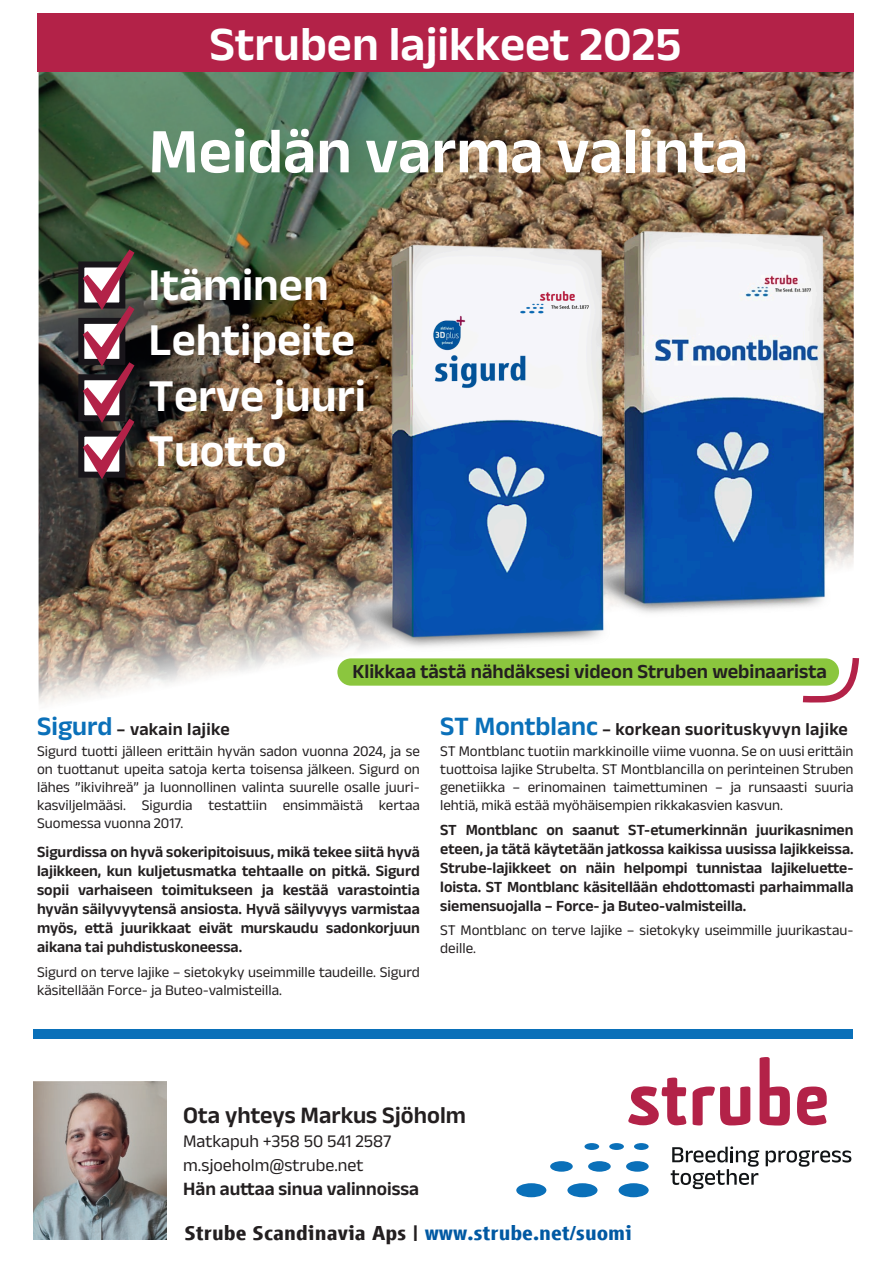
<style>
.page{position:relative;width:893px;height:1263px;background:#fff}
.page>*{position:absolute;margin:0;border:0;box-sizing:border-box;transform-origin:0 0}
.t1{font:600 64.35px "Anek Latin";color:#fff}
.t2{font:600 48.3px "Anek Latin";color:#fff}
.t3{font:600 46.35px/55.5px "Anek Latin";color:#fff}
.t4{font:600 24px "Anek Latin";color:#231f20}
.t5{font:700 20.85px "Vialog LT Com";color:#231f20;scale:1.04 1}
.t6{font:600 20.25px "Anek Latin";color:#231f20}
.t7{font:600 19.2px "Anek Latin";color:#231f20}
.t8{font:600 18px "Anek Latin";letter-spacing:.02em;color:#231f20}
.t9{font:18px/24px "Anek Latin";color:#231f20}
.t10{font:600 15.75px/18.9px "Anek Latin";color:#231f20;text-align:justify}
.t11{font:15px/18px "Anek Latin";color:#231f20;text-align:justify}
.s1{font-size:27px;color:#0a70b9}
.s2{color:#0159a3}
</style>
<div class="page">
<img style="left:39px;top:72px;width:815px;height:632px">
<div style="left:37px;top:13px;width:817px;height:59px;background:#b32248"></div>
<svg style="left:78px;top:261px;width:5px;height:47px"></svg>
<svg style="left:78px;top:318px;width:5px;height:47px"></svg>
<div style="left:78px;top:374px;width:47px;height:47px;background:#18151a"></div>
<svg style="left:78px;top:431px;width:5px;height:47px"></svg>
<svg style="left:83px;top:250px;width:51px;height:229px"></svg>
<img style="left:557px;top:215px;width:291px;height:408px">
<img style="left:322px;top:228px;width:306px;height:431px">
<div style="left:34px;top:1029px;width:819px;height:9px;background:#0a70b9"></div>
<div style="left:619px;top:1183px;width:30px;height:14px;background:#0a70b9;border-radius:50%"></div>
<div style="left:567px;top:1183px;width:30px;height:14px;background:#0a70b9;border-radius:50%"></div>
<div style="left:516px;top:1183px;width:30px;height:14px;background:#0a70b9;border-radius:50%"></div>
<div style="left:626px;top:1161px;width:23px;height:11px;background:#0a70b9;border-radius:50%"></div>
<div style="left:588px;top:1161px;width:23px;height:11px;background:#0a70b9;border-radius:50%"></div>
<div style="left:550px;top:1161px;width:23px;height:11px;background:#0a70b9;border-radius:50%"></div>
<div style="left:634px;top:1143px;width:15px;height:7px;background:#0a70b9;border-radius:50%"></div>
<div style="left:609px;top:1143px;width:15px;height:7px;background:#0a70b9;border-radius:50%"></div>
<div style="left:584px;top:1143px;width:15px;height:7px;background:#0a70b9;border-radius:50%"></div>
<svg style="left:797px;top:1086px;width:30px;height:39px"></svg>
<svg style="left:628px;top:1077px;width:58px;height:48px"></svg>
<svg style="left:693px;top:1086px;width:57px;height:39px"></svg>
<svg style="left:760px;top:1057px;width:30px;height:68px"></svg>
<svg style="left:766px;top:1150px;width:85px;height:17px"></svg>
<svg style="left:671px;top:1146px;width:88px;height:43px"></svg>
<img style="left:34px;top:1081px;width:133px;height:158px">
<svg style="left:803px;top:658px;width:56px;height:44px"></svg>
<div style="left:337px;top:658px;width:502px;height:28px;background:#8bc63e;border-radius:14px"></div>
<p class="t2" style="left:209px;top:11px;width:474px">Struben lajikkeet 2025</p>
<p class="t1" style="left:149px;top:108px;width:601px">Meidän varma valinta</p>
<p class="t3" style="left:149px;top:254px;width:219px">Itäminen<br>Lehtipeite<br>Terve juuri<br>Tuotto</p>
<p class="t6" style="left:352px;top:658px;width:476px">Klikkaa tästä nähdäksesi videon Struben webinaarista</p>
<p class="t8" style="left:37px;top:717px;width:194px"><span class="s1">Sigurd</span> – vakain lajike</p>
<p class="t11" style="left:37px;top:742px;width:384px">Sigurd tuotti jälleen erittäin hyvän sadon vuonna 2024, ja se on tuottanut upeita satoja kerta toisensa jälkeen. Sigurd on lähes ”ikivihreä” ja luonnollinen valinta suurelle osalle juuri&shy;kasviljelmääsi. Sigurdia testattiin ensimmäistä kertaa Suomessa vuonna 2017.</p>
<p class="t10" style="left:37px;top:842px;width:384px">Sigurdissa on hyvä sokeripitoisuus, mikä tekee siitä hyvä lajikkeen, kun kuljetusmatka tehtaalle on pitkä. Sigurd sopii varhaiseen toimitukseen ja kestää varastointia hyvän säilyvyytensä ansiosta. Hyvä säilyvyys varmistaa myös, että juurikkaat eivät murskaudu sadonkorjuun aikana tai puhdistuskoneessa.</p>
<p class="t11" style="left:37px;top:962px;width:384px">Sigurd on terve lajike – sietokyky useimmille taudeille. Sigurd käsitellään Force- ja Buteo-valmisteilla.</p>
<p class="t8" style="left:440px;top:717px;width:409px"><span class="s1">ST Montblanc</span> – korkean suorituskyvyn lajike</p>
<p class="t11" style="left:440px;top:742px;width:415px">ST Montblanc tuotiin markkinoille viime vuonna. Se on uusi erittäin tuottoisa lajike Strubelta. ST Montblancilla on perinteinen Struben genetiikka – erinomainen taimettuminen – ja runsaasti suuria lehtiä, mikä estää myöhäisempien rikkakasvien kasvun.</p>
<p class="t10" style="left:440px;top:820px;width:415px">ST Montblanc on saanut ST-etumerkinnän juurikasnimen eteen, ja tätä käytetään jatkossa kaikissa uusissa lajikkeissa.<br>Strube-lajikkeet on näin helpompi tunnistaa lajikeluette&shy;loista. ST Montblanc käsitellään ehdottomasti parhaimmalla siemensuojalla – Force- ja Buteo-valmisteilla.</p>
<p class="t11" style="left:440px;top:920px;width:415px">ST Montblanc on terve lajike – sietokyky useimmille juurikastau&shy;deille.</p>
<p class="t4" style="left:183px;top:1099px;width:284px">Ota yhteys Markus Sjöholm</p>
<p class="t9" style="left:183px;top:1128px;width:210px">Matkapuh +358 50 541 2587 m.sjoeholm@strube.net</p>
<p class="t7" style="left:183px;top:1176px;width:237px">Hän auttaa sinua valinnoissa</p>
<p class="t5" style="left:184px;top:1221px;width:432px">Strube Scandinavia Aps | <span class="s2">www.strube.net/suomi</span></p>
</div>
